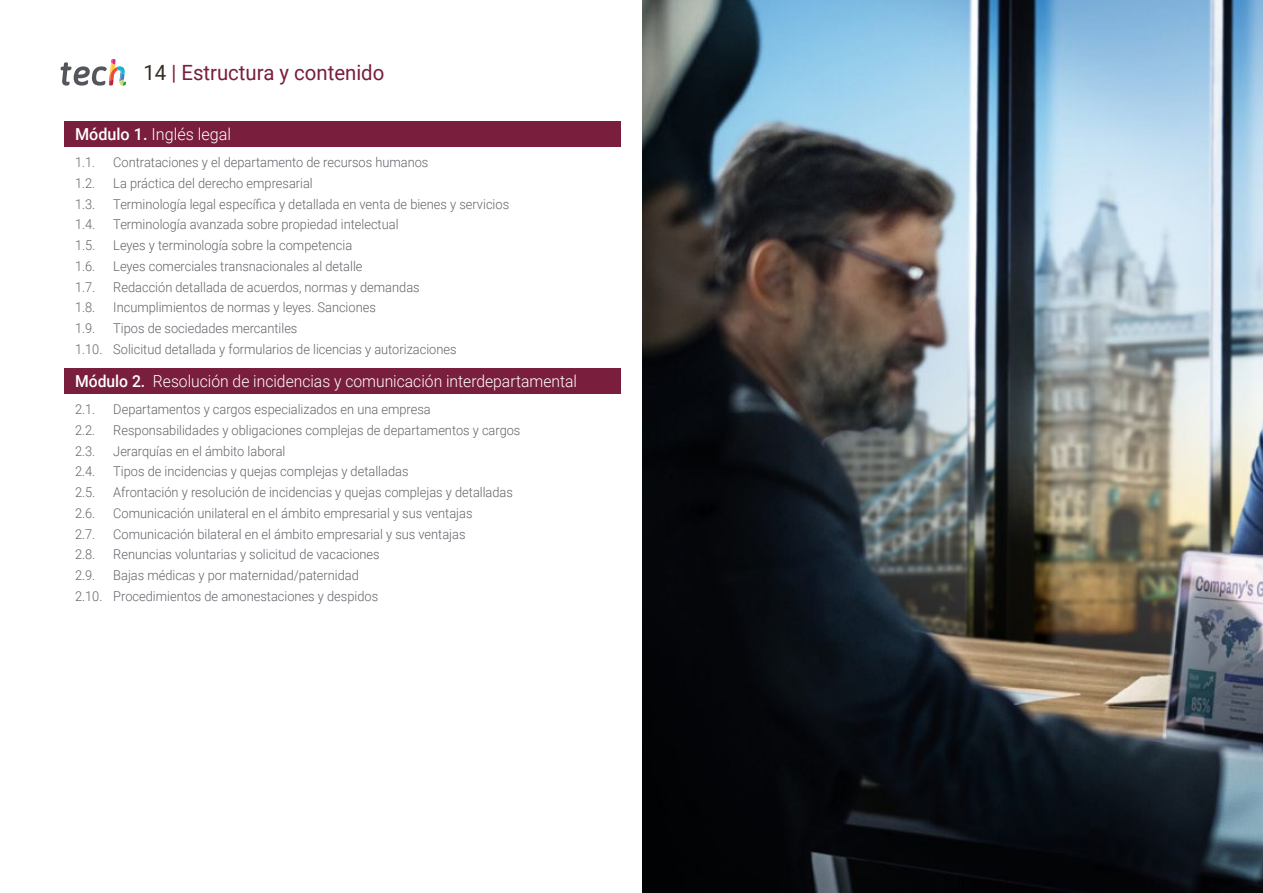
<style>
.page{position:relative;width:1263px;height:893px;background:#fff}
.page>*{position:absolute;margin:0;border:0;box-sizing:border-box;transform-origin:0 0}
.t1{font:21px "Roboto";color:#791e3c}
.t2{font:300 16.5px "Roboto";color:#fff;scale:.95 1}
.t3{font:300 16.5px "Roboto";color:#fff}
.t4{font:300 13.5px/20.7px "Roboto";color:#61646a;scale:.95 1}
.s1{color:#312e20}
.s2{font-weight:500}
</style>
<div class="page">
<svg style="left:61px;top:59px;width:65px;height:27px"></svg>
<div style="left:64px;top:121px;width:557px;height:25px;background:#791e3c"></div>
<div style="left:64px;top:368px;width:557px;height:25px;background:#791e3c"></div>
<img style="left:642px;top:0;width:621px;height:893px">
<h1 class="t1" style="left:144px;top:57px;width:242px"><span class="s1">14</span> | Estructura y contenido</h1>
<p class="t3" style="left:75px;top:123px;width:158px"><span class="s2">Módulo 1.</span> Inglés legal</p>
<p class="t4" style="left:75px;top:151px;width:23px">1.1.</p>
<p class="t4" style="left:113px;top:151px;width:333px">Contrataciones y el departamento de recursos humanos</p>
<p class="t4" style="left:75px;top:172px;width:23px">1.2.</p>
<p class="t4" style="left:113px;top:172px;width:211px">La práctica del derecho empresarial</p>
<p class="t4" style="left:75px;top:193px;width:23px">1.3.</p>
<p class="t4" style="left:113px;top:193px;width:418px">Terminología legal específica y detallada en venta de bienes y servicios</p>
<p class="t4" style="left:75px;top:214px;width:23px">1.4.</p>
<p class="t4" style="left:113px;top:214px;width:302px">Terminología avanzada sobre propiedad intelectual</p>
<p class="t4" style="left:75px;top:234px;width:23px">1.5.</p>
<p class="t4" style="left:113px;top:234px;width:253px">Leyes y terminología sobre la competencia</p>
<p class="t4" style="left:75px;top:255px;width:23px">1.6.</p>
<p class="t4" style="left:113px;top:255px;width:264px">Leyes comerciales transnacionales al detalle</p>
<p class="t4" style="left:75px;top:276px;width:23px">1.7.</p>
<p class="t4" style="left:113px;top:276px;width:324px">Redacción detallada de acuerdos, normas y demandas</p>
<p class="t4" style="left:75px;top:297px;width:23px">1.8.</p>
<p class="t4" style="left:113px;top:297px;width:278px">Incumplimientos de normas y leyes. Sanciones</p>
<p class="t4" style="left:75px;top:317px;width:23px">1.9.</p>
<p class="t4" style="left:75px;top:317px;width:403px;text-indent:38px">Tipos de sociedades mercantiles<br>1.10. Solicitud detallada y formularios de licencias y autorizaciones</p>
<p class="t2" style="left:75px;top:370px;width:530px"><span class="s2">Módulo 2.</span> Resolución de incidencias y comunicación interdepartamental</p>
<p class="t4" style="left:75px;top:398px;width:23px">2.1.</p>
<p class="t4" style="left:113px;top:398px;width:336px">Departamentos y cargos especializados en una empresa</p>
<p class="t4" style="left:75px;top:419px;width:23px">2.2.</p>
<p class="t4" style="left:113px;top:419px;width:430px">Responsabilidades y obligaciones complejas de departamentos y cargos</p>
<p class="t4" style="left:75px;top:440px;width:23px">2.3.</p>
<p class="t4" style="left:113px;top:440px;width:183px">Jerarquías en el ámbito laboral</p>
<p class="t4" style="left:75px;top:461px;width:23px">2.4.</p>
<p class="t4" style="left:113px;top:461px;width:312px">Tipos de incidencias y quejas complejas y detalladas</p>
<p class="t4" style="left:75px;top:481px;width:23px">2.5.</p>
<p class="t4" style="left:113px;top:481px;width:422px">Afrontación y resolución de incidencias y quejas complejas y detalladas</p>
<p class="t4" style="left:75px;top:502px;width:23px">2.6.</p>
<p class="t4" style="left:113px;top:502px;width:380px">Comunicación unilateral en el ámbito empresarial y sus ventajas</p>
<p class="t4" style="left:75px;top:523px;width:23px">2.7.</p>
<p class="t4" style="left:113px;top:523px;width:372px">Comunicación bilateral en el ámbito empresarial y sus ventajas</p>
<p class="t4" style="left:75px;top:544px;width:23px">2.8.</p>
<p class="t4" style="left:113px;top:544px;width:282px">Renuncias voluntarias y solicitud de vacaciones</p>
<p class="t4" style="left:75px;top:564px;width:23px">2.9.</p>
<p class="t4" style="left:75px;top:564px;width:321px;text-indent:38px">Bajas médicas y por maternidad/paternidad<br>2.10. Procedimientos de amonestaciones y despidos</p>
</div>
